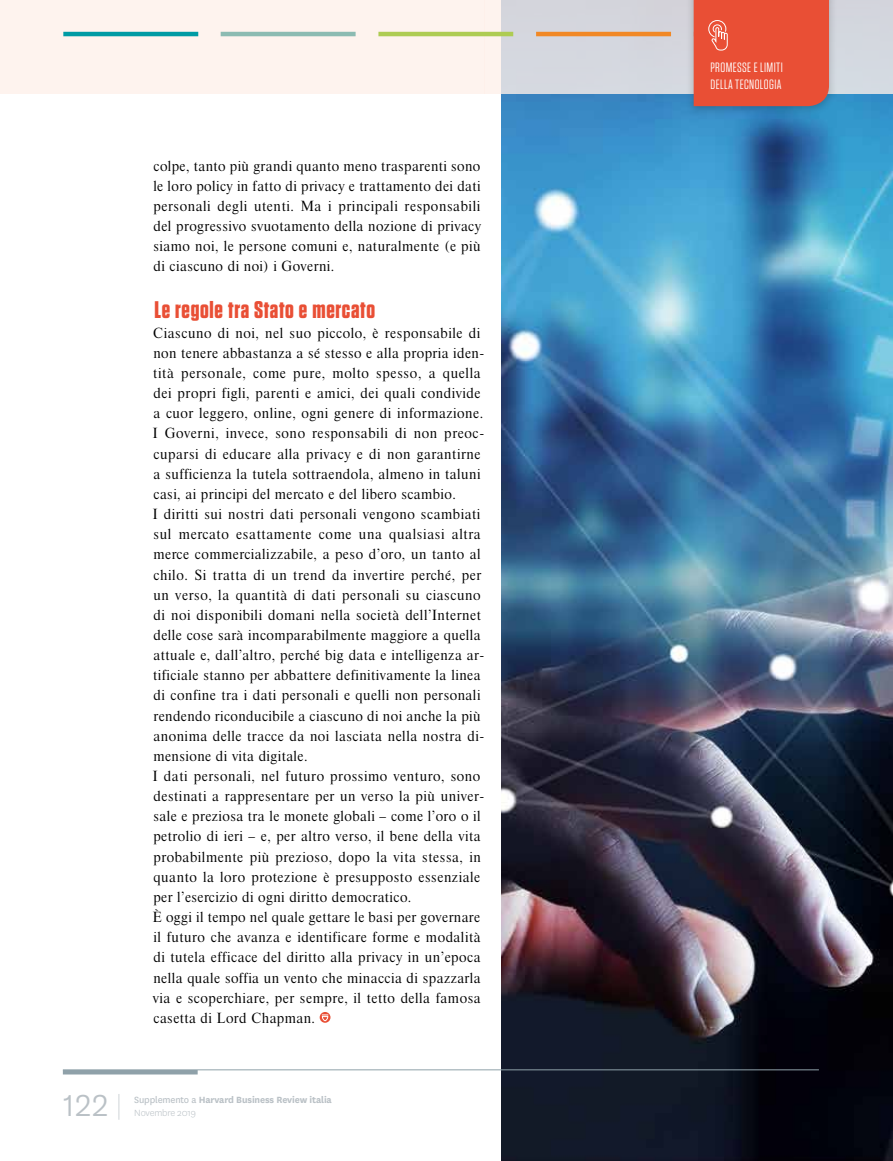
<style>
.page{position:relative;width:893px;height:1161px;background:#fff}
.page>*{position:absolute;margin:0;border:0;box-sizing:border-box;transform-origin:0 0}
.t1{font:300 30px "GT America";color:#bac1c6}
.t2{font:700 24px "Tungsten";letter-spacing:.03em;color:#e94f35}
.t3{font:13.8px/20.1px "Dutch 801 BT Roman Headline";letter-spacing:.035em;color:#000;text-align:justify}
.t4{font:13.5px/16.5px "Tungsten";letter-spacing:.03em;color:#fff}
.t5{font:700 10.5px/13.5px "National";letter-spacing:-.015em;color:#bac1c6}
.s1{font-family:"Aktiv Grotesk";font-weight:100}
.s2{font-weight:400}
.s3{font-weight:300}
</style>
<div class="page">
<img style="left:502px;top:94px;width:391px;height:1067px">
<svg style="left:485px;top:0;width:408px;height:94px;background:#d6d8de"></svg>
<hr style="left:63px;top:1069px;width:756px;height:1px;background:#8fa1a9">
<hr style="left:63px;top:1070px;width:135px;height:4px;background:#8fa1a9">
<div style="left:0;top:0;width:485px;height:94px;background:#fef0ea"></div>
<hr style="left:221px;top:32px;width:135px;height:4px;background:#8cbbb2">
<hr style="left:378px;top:32px;width:135px;height:4px;background:#aecc53">
<hr style="left:536px;top:32px;width:135px;height:4px;background:#f18825">
<hr style="left:63px;top:32px;width:135px;height:4px;background:#009ba4">
<div style="left:685px;top:0;width:152px;height:117px;background:#000;opacity:.2"></div>
<div style="left:694px;top:0;width:135px;height:106px;background:#e94f35"></div>
<div style="left:320px;top:1012px;width:10px;height:11px;background:#e94f35;border-radius:50%"></div>
<svg style="left:321px;top:1014px;width:8px;height:8px"></svg>
<p class="t3" style="left:153px;top:155px;width:329px">colpe, tanto più grandi quanto meno trasparenti sono le loro policy in fatto di privacy e trattamento dei dati personali degli utenti. Ma i principali responsabili del progressivo svuotamento della nozione di privacy siamo noi, le persone comuni e, naturalmente (e più di ciascuno di noi) i Governi.</p>
<h2 class="t2" style="left:154px;top:296px;width:222px">Le regole tra Stato e mercato</h2>
<p class="t3" style="left:153px;top:323px;width:333px;text-align:left">Ciascuno di noi, nel suo piccolo, è responsabile di non tenere abbastanza a sé stesso e alla propria iden&shy;tità personale, come pure, molto spesso, a quella dei propri figli, parenti e amici, dei quali condivide a cuor leggero, online, ogni genere di informazione.<br>I Governi, invece, sono responsabili di non preoc&shy;cuparsi di educare alla privacy e di non garantirne a sufficienza la tutela sottraendola, almeno in taluni casi, ai principi del mercato e del libero scambio.<br>I diritti sui nostri dati personali vengono scambiati sul mercato esattamente come una qualsiasi altra merce commercializzabile, a peso d’oro, un tanto al chilo. Si tratta di un trend da invertire perché, per un verso, la quantità di dati personali su ciascuno di noi disponibili domani nella società dell’Internet delle cose sarà incomparabilmente maggiore a quella attuale e, dall’altro, perché big data e intelligenza ar&shy;tificiale stanno per abbattere definitivamente la linea di confine tra i dati personali e quelli non personali rendendo riconducibile a ciascuno di noi anche la più anonima delle tracce da noi lasciata nella nostra di&shy;mensione di vita digitale.<br>I dati personali, nel futuro prossimo venturo, sono destinati a rappresentare per un verso la più univer&shy;sale e preziosa tra le monete globali – come l’oro o il petrolio di ieri – e, per altro verso, il bene della vita probabilmente più prezioso, dopo la vita stessa, in quanto la loro protezione è presupposto essenziale per l’esercizio di ogni diritto democratico.<br>È oggi il tempo nel quale gettare le basi per governare il futuro che avanza e identificare forme e modalità di tutela efficace del diritto alla privacy in un’epoca nella quale soffia un vento che minaccia di spazzarla via e scoperchiare, per sempre, il tetto della famosa casetta di Lord Chapman.</p>
<h1 class="t1" style="left:63px;top:1088px;width:61px">122 <span class="s1">|</span></h1>
<p class="t5" style="left:134px;top:1092px;width:199px"><span class="s2">Supplemento a</span> Harvard Business Review italia<br><span class="s3">Novembre 2019</span></p>
<p class="t4" style="left:710px;top:59px;width:74px">PROMESSE E LIMITI<br>DELLA TECNOLOGIA</p>
</div>
